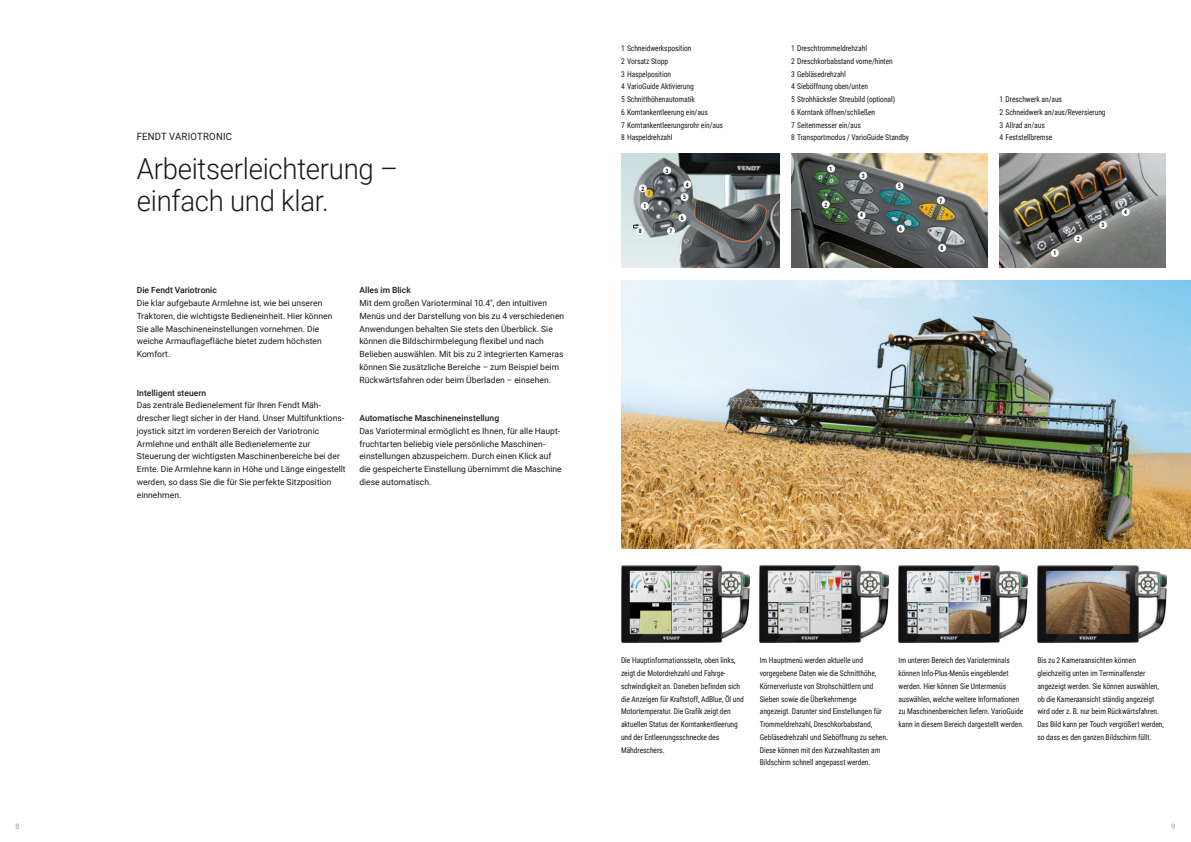
<style>
.page{position:relative;width:1191px;height:842px;background:#fff}
.page>*{position:absolute;margin:0;border:0;box-sizing:border-box;transform-origin:0 0}
.t1{font:300 29px/32px "Roboto";letter-spacing:-.01em;color:#1a1a18;scale:.95 1}
.t2{font:10px "Roboto";letter-spacing:.025em;color:#1a1a18;scale:.95 1}
.t3{font:8.5px/12.8px "Roboto";letter-spacing:.005em;color:#1a1a18}
.t4{font:500 8.5px "Roboto";letter-spacing:.005em;color:#1a1a18}
.t5{font:8px/12.8px "Roboto Condensed";letter-spacing:-.01em;color:#1a1a18;scale:.95 1}
.t6{font:7.5px "Roboto";color:#9f9f9e}
.t7{font:700 6px "Roboto Condensed";color:#1a1a18;scale:.95 1}
</style>
<div class="page">
<img style="left:621px;top:153px;width:158px;height:115px">
<svg style="left:633px;top:224px;width:9px;height:4px"></svg>
<div style="left:641px;top:202px;width:8px;height:8px;background:#fff;border-radius:50%"></div>
<div style="left:667px;top:227px;width:8px;height:8px;background:#fff;border-radius:50%"></div>
<div style="left:636px;top:227px;width:8px;height:8px;background:#fff;border-radius:50%"></div>
<div style="left:663px;top:166px;width:8px;height:8px;background:#fff;border-radius:50%"></div>
<div style="left:639px;top:184px;width:8px;height:8px;background:#fff;border-radius:50%"></div>
<div style="left:678px;top:214px;width:8px;height:8px;background:#fff;border-radius:50%"></div>
<div style="left:680px;top:193px;width:8px;height:8px;background:#fff;border-radius:50%"></div>
<div style="left:683px;top:180px;width:8px;height:8px;background:#fff;border-radius:50%"></div>
<img style="left:791px;top:153px;width:196px;height:115px">
<div style="left:827px;top:165px;width:8px;height:8px;background:#fff;border-radius:50%"></div>
<div style="left:859px;top:172px;width:8px;height:8px;background:#fff;border-radius:50%"></div>
<div style="left:895px;top:182px;width:8px;height:8px;background:#fff;border-radius:50%"></div>
<div style="left:937px;top:196px;width:8px;height:8px;background:#fff;border-radius:50%"></div>
<div style="left:938px;top:244px;width:8px;height:8px;background:#fff;border-radius:50%"></div>
<div style="left:896px;top:225px;width:8px;height:8px;background:#fff;border-radius:50%"></div>
<div style="left:857px;top:211px;width:8px;height:8px;background:#fff;border-radius:50%"></div>
<div style="left:822px;top:200px;width:7px;height:8px;background:#fff;border-radius:50%"></div>
<img style="left:999px;top:153px;width:166px;height:115px">
<div style="left:1051px;top:249px;width:7px;height:8px;background:#fff;border-radius:50%"></div>
<div style="left:1074px;top:235px;width:8px;height:8px;background:#fff;border-radius:50%"></div>
<div style="left:1099px;top:221px;width:8px;height:8px;background:#fff;border-radius:50%"></div>
<div style="left:1121px;top:208px;width:8px;height:8px;background:#fff;border-radius:50%"></div>
<img style="left:621px;top:281px;width:570px;height:268px">
<img style="left:621px;top:565px;width:129px;height:77px">
<img style="left:760px;top:565px;width:128px;height:77px">
<img style="left:898px;top:565px;width:129px;height:78px">
<img style="left:1037px;top:565px;width:129px;height:78px">
<p class="t6" style="left:15px;top:821px;width:6px">8</p>
<p class="t2" style="left:137px;top:130px;width:102px">FENDT VARIOTRONIC</p>
<h1 class="t1" style="left:137px;top:151px;width:276px">Arbeitserleichterung – einfach und klar.</h1>
<p class="t4" style="left:137px;top:284px;width:82px">Die Fendt Variotronic</p>
<p class="t3" style="left:137px;top:296px;width:197px">Die klar aufgebaute Armlehne ist, wie bei unseren Traktoren, die wichtigste Bedieneinheit. Hier können Sie alle Maschineneinstellungen vornehmen. Die weiche Armauflagefläche bietet zudem höchsten Komfort.</p>
<p class="t4" style="left:137px;top:387px;width:71px">Intelligent steuern</p>
<p class="t3" style="left:137px;top:399px;width:210px">Das zentrale Bedienelement für Ihren Fendt Mäh&shy;drescher liegt sicher in der Hand. Unser Multifunktions&shy;joystick sitzt im vorderen Bereich der Variotronic Armlehne und enthält alle Bedienelemente zur Steuerung der wichtigsten Maschinenbereiche bei der Ernte. Die Armlehne kann in Höhe und Länge eingestellt werden, so dass Sie die für Sie perfekte Sitzposition einnehmen.</p>
<p class="t4" style="left:359px;top:284px;width:53px">Alles im Blick</p>
<p class="t3" style="left:359px;top:296px;width:206px">Mit dem großen Varioterminal 10.4", den intuitiven Menüs und der Darstellung von bis zu 4 verschiedenen Anwendungen behalten Sie stets den Überblick. Sie können die Bildschirmbelegung flexibel und nach Belieben auswählen. Mit bis zu 2 integrierten Kameras können Sie zusätzliche Bereiche – zum Beispiel beim Rückwärtsfahren oder beim Überladen – einsehen.</p>
<p class="t4" style="left:359px;top:412px;width:141px">Automatische Maschineneinstellung</p>
<p class="t3" style="left:359px;top:424px;width:204px">Das Varioterminal ermöglicht es Ihnen, für alle Haupt&shy;fruchtarten beliebig viele persönliche Maschinen&shy;einstellungen abzuspeichern. Durch einen Klick auf die gespeicherte Einstellung übernimmt die Maschine diese automatisch.</p>
<p class="t5" style="left:621px;top:41px;width:109px">1 Schneidwerksposition<br>2 Vorsatz Stopp<br>3 Haspelposition<br>4 VarioGuide Aktivierung<br>5 Schnitthöhenautomatik<br>6 Korntankentleerung ein/aus<br>7 Korntankentleerungsrohr ein/aus<br>8 Haspeldrehzahl</p>
<p class="t5" style="left:791px;top:41px;width:126px">1 Dreschtrommeldrehzahl<br>2 Dreschkorbabstand vorne/hinten<br>3 Gebläsedrehzahl<br>4 Sieböffnung oben/unten<br>5 Strohhäcksler Streubild (optional)<br>6 Korntank öffnen/schließen<br>7 Seitenmesser ein/aus<br>8 Transportmodus / VarioGuide Standby</p>
<p class="t7" style="left:665px;top:166px;width:5px">3</p>
<p class="t7" style="left:829px;top:164px;width:5px">1</p>
<p class="t7" style="left:861px;top:172px;width:5px">3</p>
<p class="t7" style="left:641px;top:184px;width:5px">2</p>
<p class="t7" style="left:686px;top:180px;width:5px">4</p>
<p class="t7" style="left:898px;top:182px;width:5px">5</p>
<p class="t7" style="left:683px;top:193px;width:5px">5</p>
<p class="t7" style="left:643px;top:202px;width:5px">1</p>
<p class="t7" style="left:824px;top:200px;width:5px">2</p>
<p class="t7" style="left:681px;top:214px;width:5px">6</p>
<p class="t7" style="left:860px;top:211px;width:5px">4</p>
<p class="t7" style="left:638px;top:227px;width:5px">8</p>
<p class="t7" style="left:669px;top:227px;width:5px">7</p>
<p class="t7" style="left:899px;top:225px;width:5px">6</p>
<p class="t7" style="left:939px;top:196px;width:5px">7</p>
<p class="t7" style="left:940px;top:244px;width:5px">8</p>
<p class="t5" style="left:999px;top:92px;width:113px">1 Dreschwerk an/aus<br>2 Schneidwerk an/aus/Reversierung<br>3 Allrad an/aus<br>4 Feststellbremse</p>
<p class="t7" style="left:1053px;top:249px;width:5px">1</p>
<p class="t7" style="left:1076px;top:235px;width:5px">2</p>
<p class="t7" style="left:1101px;top:221px;width:5px">3</p>
<p class="t7" style="left:1124px;top:208px;width:5px">4</p>
<p class="t5" style="left:621px;top:654px;width:131px">Die Hauptinformationsseite, oben links, zeigt die Motordrehzahl und Fahrge schwindigkeit an. Daneben befinden sich die Anzeigen für Kraftstoff, AdBlue, Öl und Motortemperatur. Die Grafik zeigt den aktuellen Status der Korntankentleerung und der Entleerungsschnecke des Mähdreschers.</p>
<p class="t5" style="left:760px;top:654px;width:136px">Im Hauptmenü werden aktuelle und vorgegebene Daten wie die Schnitthöhe, Körnerverluste von Strohschüttlern und Sieben sowie die Überkehrmenge angezeigt. Darunter sind Einstellungen für Trommeldrehzahl, Dreschkorbabstand, Gebläsedrehzahl und Sieböffnung zu sehen.<br>Diese können mit den Kurzwahltasten am Bildschirm schnell angepasst werden.</p>
<p class="t5" style="left:1037px;top:654px;width:135px">Bis zu 2 Kameraansichten können gleichzeitig unten im Terminalfenster angezeigt werden. Sie können auswählen, ob die Kameraansicht ständig angezeigt wird oder z. B. nur beim Rückwärtsfahren.<br>Das Bild kann per Touch vergrößert werden, so dass es den ganzen Bildschirm füllt.</p>
<p class="t5" style="left:898px;top:654px;width:133px">Im unteren Bereich des Varioterminals können Info-Plus-Menüs eingeblendet werden. Hier können Sie Untermenüs auswählen, welche weitere Informationen zu Maschinenbereichen liefern. VarioGuide kann in diesem Bereich dargestellt werden.</p>
<p class="t6" style="left:1171px;top:821px;width:6px">9</p>
</div>
